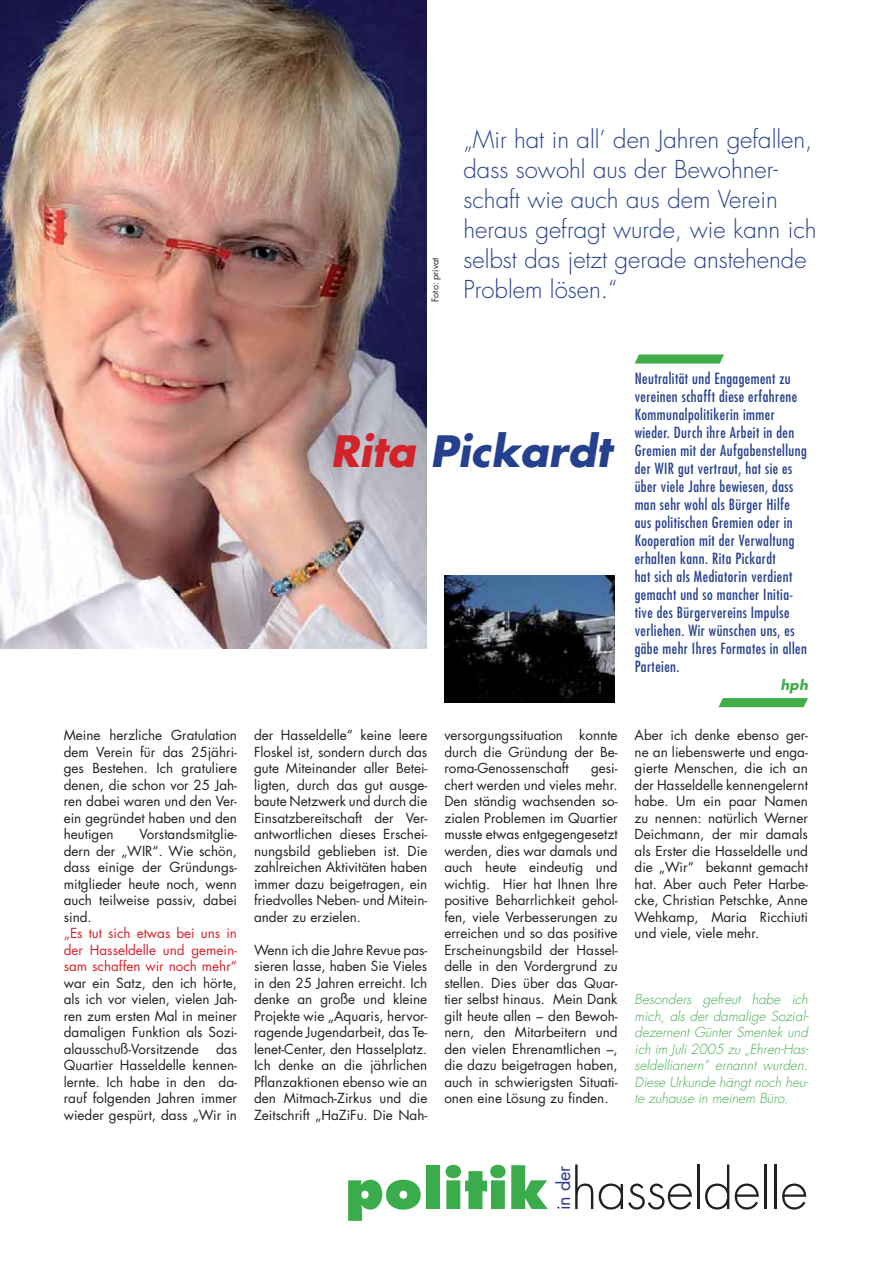
<style>
.page{position:relative;width:893px;height:1263px;background:#fff}
.page>*{position:absolute;margin:0;border:0;box-sizing:border-box;transform-origin:0 0}
.t1{font:300 54px "Futura";letter-spacing:-.01em;color:#231f20}
.t2{font:italic 700 42px "Futura";color:#25408e}
.t3{font:300 24px/30px "Futura";color:#25408e}
.t4{font:18px "Futura";color:#2f378a}
.t5{font:condensed 15px/18px "Futura";letter-spacing:.03em;color:#25408e}
.t6{font:13.5px/16.5px "Futura";color:#231f20;text-align:justify}
.t7{font:italic 300 13.5px/16.5px "Futura";color:#41ad49;text-align:justify}
.t8{font:13.5px/16.5px "Futura";color:#d2232a;text-align:justify}
.t9{font:italic 700 13.5px "Futura";color:#41ad49}
.t10{font:9px "Futura";color:#231f20}
.s1{color:#d2232a}
.s2{font-weight:800;color:#3bac4c}
</style>
<div class="page">
<img style="left:0;top:0;width:426px;height:648px">
<img style="left:444px;top:575px;width:170px;height:128px">
<svg style="left:635px;top:354px;width:89px;height:10px"></svg>
<svg style="left:718px;top:698px;width:90px;height:9px"></svg>
<p class="t10" style="left:431px;top:302px;width:46px;rotate:-90deg">Foto: privat</p>
<h3 class="t3" style="left:463px;top:126px;width:355px">„Mir hat in all’ den Jahren gefallen, dass sowohl aus der Bewohner&shy;schaft wie auch aus dem Verein heraus gefragt wurde, wie kann ich selbst das jetzt gerade anstehende<br>Problem lösen.“</h3>
<p class="t6" style="left:64px;top:728px;width:175px">Meine herzliche Gratulation dem Verein für das 25jähri&shy;ges Bestehen. Ich gratuliere denen, die schon vor 25 Jah&shy;ren dabei waren und den Ver&shy;ein gegründet haben und den heutigen</p>
<p class="t6" style="left:64px;top:827px;width:175px;text-indent:76px">Vorstandsmitglie&shy;dern der „WIR“. Wie schön, dass einige der Gründungs&shy;mitglieder heute noch, wenn auch teilweise passiv, dabei sind.</p>
<p class="t8" style="left:64px;top:926px;width:175px">„Es tut sich etwas bei uns in der Hasseldelle und gemein&shy;sam schaffen wir noch mehr“</p>
<p class="t6" style="left:64px;top:976px;width:175px">war ein Satz, den ich hörte, als ich vor vielen, vielen Jah&shy;ren zum ersten Mal in meiner damaligen Funktion als Sozi&shy;alausschuß-Vorsitzende</p>
<p class="t6" style="left:64px;top:1042px;width:175px;text-indent:152px">das Quartier Hasseldelle kennen&shy;lernte. Ich habe in den da&shy;rauf folgenden Jahren immer wieder gespürt, dass „Wir in</p>
<h2 class="t2" style="left:331px;top:432px;width:282px"><span class="s1">Rita</span> Pickardt</h2>
<p class="t6" style="left:254px;top:728px;width:175px">der Hasseldelle“ keine leere Floskel ist, sondern durch das gute Miteinander aller Betei&shy;ligten, durch das gut ausge&shy;baute Netzwerk und durch die Einsatzbereitschaft der Ver&shy;antwortlichen dieses Erschei&shy;nungsbild geblieben ist. Die zahlreichen Aktivitäten haben immer dazu beigetragen, ein friedvolles Neben- und Mitein&shy;ander zu erzielen.</p>
<p class="t6" style="left:254px;top:943px;width:175px">Wenn ich die Jahre Revue pas&shy;sieren lasse, haben Sie Vieles in den 25 Jahren erreicht. Ich denke an große und kleine Projekte wie „Aquaris, hervor&shy;ragende Jugendarbeit, das Te&shy;lenet-Center, den Hasselplatz.<br>Ich denke an die jährlichen Pflanzaktionen ebenso wie an den Mitmach-Zirkus und die Zeitschrift „HaZiFu. Die Nah-</p>
<p class="t6" style="left:444px;top:728px;width:175px">versorgungssituation konnte durch die Gründung der Be&shy;roma-Genossenschaft</p>
<p class="t6" style="left:444px;top:761px;width:175px;text-indent:147px">gesi&shy;chert werden und vieles mehr.<br>Den ständig wachsenden so&shy;zialen Problemen im Quartier musste etwas entgegengesetzt werden, dies war damals und auch heute eindeutig und wichtig. Hier hat Ihnen Ihre positive Beharrlichkeit gehol&shy;fen, viele Verbesserungen zu erreichen und so das positive Erscheinungsbild der Hassel&shy;delle in den Vordergrund zu stellen. Dies über das Quar&shy;tier selbst hinaus. Mein Dank gilt heute allen – den Bewoh&shy;nern, den Mitarbeitern und den vielen Ehrenamtlichen –, die dazu beigetragen haben, auch in schwierigsten Situati&shy;onen eine Lösung zu finden.</p>
<p class="t5" style="left:635px;top:371px;width:174px">Neutralität und Engagement zu vereinen schafft diese erfahrene<br>Kommunalpolitikerin immer wieder. Durch ihre Arbeit in den<br>Gremien mit der Aufgabenstellung der WIR gut vertraut, hat sie es über viele Jahre bewiesen, dass man sehr wohl als Bürger Hilfe aus politischen Gremien oder in<br>Kooperation mit der Verwaltung erhalten kann. Rita Pickardt<br>hat sich als Mediatorin verdient gemacht und so mancher Initia&shy;tive des Bürgervereins Impulse verliehen. Wir wünschen uns, es gäbe mehr Ihres Formates in allen<br>Parteien.</p>
<p class="t9" style="left:780px;top:679px;width:29px">hph</p>
<p class="t6" style="left:635px;top:728px;width:175px">Aber ich denke ebenso ger&shy;ne an liebenswerte und enga&shy;gierte Menschen, die ich an der Hasseldelle kennengelernt habe. Um ein paar Namen zu nennen: natürlich Werner Deichmann, der mir damals als Erster die Hasseldelle und die „Wir“ bekannt gemacht hat. Aber auch Peter Harbe&shy;cke, Christian Petschke, Anne Wehkamp, Maria Ricchiuti und viele, viele mehr.</p>
<p class="t7" style="left:635px;top:992px;width:176px">Besonders gefreut habe ich mich, als der damalige Sozial&shy;dezernent Günter Smentek und ich im Juli 2005 zu „Ehren-Has&shy;seldellianern“ ernannt wurden.<br>Diese Urkunde hängt noch heu&shy;te zuhause in meinem Büro.</p>
<h1 class="t1" style="left:345px;top:1164px;width:464px"><span class="s2">politik</span> hasseldelle</h1>
<h3 class="t4" style="left:555px;top:1210px;width:46px;rotate:-90deg">in der</h3>
</div>
